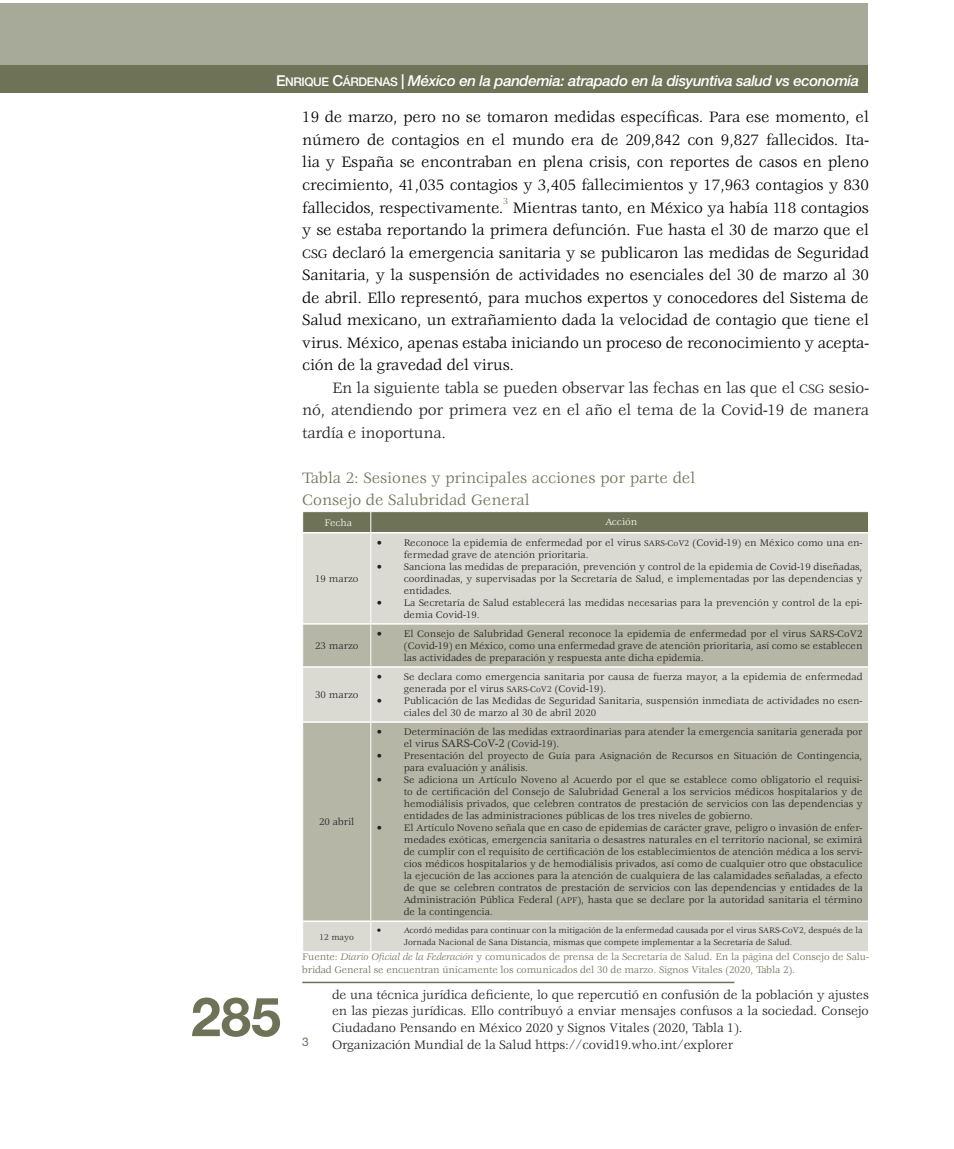
<style>
.page{position:relative;width:954px;height:1149px;background:#fff}
.page>*{position:absolute;margin:0;border:0;box-sizing:border-box;transform-origin:0 0}
.t1{font:700 54px "Helvetica Neue LT Std";color:#6e7256}
.SEGUNDO_TXT{font:16.5px/22.5px "Veljovic";letter-spacing:-.01em;color:#000;text-align:justify}
.SEGUNDO_TXT-2{font:16.5px/22.5px "Veljovic";letter-spacing:-.01em;color:#231f20;text-align:justify}
.SUBTITULO{font:16.5px/22.5px "Veljovic";color:#6e7256}
.t2{font:italic 500 15px "Helvetica Neue LT Std";letter-spacing:-.025em;color:#fff}
.t3{font:13.5px/16.5px "Veljovic";letter-spacing:-.01em;color:#231f20;text-align:justify}
.PIE_PAG{font:13.5px "Veljovic Std";letter-spacing:-.01em;color:#231f20}
.PIE_PAG-2{font:12px "Helvetica Neue LT Std";color:#6e7256}
.Texto_cuadros{font:10.5px/12px "Veljovic";color:#231f20}
.PIE_PAG-3{font:10.5px/13.5px "Veljovic";letter-spacing:-.01em;color:#6e7256}
.Texto_cuadros-2{font:10.5px "Veljovic";color:#fff}
.SEGUNDO_TXT-3{font:9.6px "Veljovic";color:#6e7256}
.Texto_cuadros-3{font:9px/12px "Veljovic";color:#231f20}
.s1{font-family:"Helvetica Neue LT Std Md SC800";font-weight:400;font-style:normal}
.s2{font-family:"Helvetica Neue LT Std Md SC800";font-weight:400;font-style:normal;font-size:12px}
.s3{font-size:13.5px}
.s4{font-size:9px}
.s5{font-size:12px}
.s6{font-style:italic}
</style>
<div class="page">
<div style="left:0;top:3px;width:867px;height:67px;background:#a8aa99"></div>
<div style="left:0;top:66px;width:867px;height:27px;background:#6e7256"></div>
<div style="left:303px;top:533px;width:565px;height:418px;background:#dbdad2"></div>
<svg style="left:303px;top:624px;width:565px;height:296px;background:#bdbdaf"></svg>
<svg style="left:303px;top:511px;width:565px;height:21px;background:#75795f"></svg>
<hr style="left:370px;top:533px;width:1px;height:90px;background:#fff">
<hr style="left:370px;top:624px;width:1px;height:42px;background:#fff">
<hr style="left:370px;top:667px;width:1px;height:54px;background:#fff">
<hr style="left:370px;top:722px;width:1px;height:198px;background:#fff">
<hr style="left:370px;top:921px;width:1px;height:30px;background:#fff">
<hr style="left:303px;top:623px;width:68px;height:1px;background:#fff">
<hr style="left:371px;top:623px;width:497px;height:1px;background:#fff">
<hr style="left:303px;top:666px;width:68px;height:1px;background:#fff">
<hr style="left:371px;top:666px;width:497px;height:1px;background:#fff">
<hr style="left:303px;top:721px;width:68px;height:1px;background:#fff">
<hr style="left:371px;top:721px;width:497px;height:1px;background:#fff">
<hr style="left:303px;top:920px;width:68px;height:1px;background:#fff">
<hr style="left:371px;top:920px;width:497px;height:1px;background:#fff">
<hr style="left:302px;top:981px;width:432px;height:1px;background:#6e7256">
<h3 class="t2" style="left:276px;top:72px;width:584px"><span class="s1">E</span><span class="s2">NRIQUE</span> <span class="s1">C</span><span class="s2">ÁRDENAS</span> | México en la pandemia: atrapado en la disyuntiva salud vs economía</h3>
<p class="SEGUNDO_TXT" style="left:302px;top:107px;width:568px">19 de marzo, pero no se tomaron medidas específicas. Para ese momento, el número de contagios en el mundo era de 209,842 con 9,827 fallecidos. Ita&shy;lia y España se encontraban en plena crisis, con reportes de casos en pleno crecimiento, 41,035 contagios y 3,405 fallecimientos y 17,963 contagios y 830 fallecidos, respectivamente.</p>
<p class="SEGUNDO_TXT-3" style="left:503px;top:196px;width:6px">3</p>
<p class="SEGUNDO_TXT" style="left:302px;top:197px;width:568px;text-indent:210px">Mientras tanto, en México ya había 118 contagios y se estaba reportando la primera defunción. Fue hasta el 30 de marzo que el <span class="s3">CSG</span> declaró la emergencia sanitaria y se publicaron las medidas de Seguridad Sanitaria, y la suspensión de actividades no esenciales del 30 de marzo al 30 de abril. Ello representó, para muchos expertos y conocedores del Sistema de Salud mexicano, un extrañamiento dada la velocidad de contagio que tiene el virus. México, apenas estaba iniciando un proceso de reconocimiento y acepta&shy;ción de la gravedad del virus.</p>
<p class="SEGUNDO_TXT-2" style="left:302px;top:377px;width:568px;text-indent:30px">En la siguiente tabla se pueden observar las fechas en las que el <span class="s3">CSG</span> sesio&shy;nó, atendiendo por primera vez en el año el tema de la Covid-19 de manera tardía e inoportuna.</p>
<p class="SUBTITULO" style="left:302px;top:467px;width:394px">Tabla 2: Sesiones y principales acciones por parte del<br>Consejo de Salubridad General</p>
<p class="Texto_cuadros-2" style="left:324px;top:516px;width:29px">Fecha</p>
<p class="Texto_cuadros-2" style="left:605px;top:515px;width:34px">Acción</p>
<h1 class="t1" style="left:191px;top:983px;width:92px">285</h1>
<p class="Texto_cuadros" style="left:315px;top:573px;width:45px">19 marzo</p>
<p class="Texto_cuadros" style="left:315px;top:640px;width:45px">23 marzo</p>
<p class="Texto_cuadros" style="left:315px;top:689px;width:45px">30 marzo</p>
<p class="Texto_cuadros" style="left:319px;top:816px;width:37px">20 abril</p>
<p class="Texto_cuadros" style="left:404px;top:537px;width:460px;text-indent:-27px">• Reconoce la epidemia de enfermedad por el virus <span class="s4">SARS-CoV2</span> (Covid-19) en México como una en&shy;fermedad grave de atención prioritaria.</p>
<p class="Texto_cuadros" style="left:404px;top:561px;width:460px;text-align:justify;text-indent:-27px">• Sanciona las medidas de preparación, prevención y control de la epidemia de Covid-19 diseñadas, coordinadas, y supervisadas por la Secretaría de Salud, e implementadas por las dependencias y entidades.</p>
<p class="Texto_cuadros" style="left:404px;top:597px;width:460px;text-indent:-27px">• La Secretaría de Salud establecerá las medidas necesarias para la prevención y control de la epi&shy;demia Covid-19.</p>
<p class="Texto_cuadros" style="left:404px;top:628px;width:460px;text-align:justify;text-indent:-27px">• El Consejo de Salubridad General reconoce la epidemia de enfermedad por el virus SARS-CoV2 (Covid-19) en México, como una enfermedad grave de atención prioritaria, así como se establecen las actividades de preparación y respuesta ante dicha epidemia.</p>
<p class="Texto_cuadros" style="left:404px;top:671px;width:460px;text-indent:-27px">• Se declara como emergencia sanitaria por causa de fuerza mayor, a la epidemia de enfermedad generada por el virus <span class="s4">SARS-CoV2</span> (Covid-19).</p>
<p class="Texto_cuadros" style="left:404px;top:695px;width:460px;text-indent:-27px">• Publicación de las Medidas de Seguridad Sanitaria, suspensión inmediata de actividades no esen&shy;ciales del 30 de marzo al 30 de abril 2020</p>
<p class="Texto_cuadros" style="left:404px;top:726px;width:460px;text-indent:-27px">• Determinación de las medidas extraordinarias para atender la emergencia sanitaria generada por el virus <span class="s5">SARS-CoV-2</span> (Covid-19).</p>
<p class="Texto_cuadros" style="left:404px;top:750px;width:460px;text-indent:-27px">• Presentación del proyecto de Guía para Asignación de Recursos en Situación de Contingencia, para evaluación y análisis.</p>
<p class="Texto_cuadros" style="left:404px;top:774px;width:460px;text-align:justify;text-indent:-27px">• Se adiciona un Artículo Noveno al Acuerdo por el que se establece como obligatorio el requisi&shy;to de certificación del Consejo de Salubridad General a los servicios médicos hospitalarios y de hemodiálisis privados, que celebren contratos de prestación de servicios con las dependencias y entidades de las administraciones públicas de los tres niveles de gobierno.</p>
<p class="Texto_cuadros" style="left:404px;top:822px;width:460px;text-align:justify;text-indent:-27px">• El Artículo Noveno señala que en caso de epidemias de carácter grave, peligro o invasión de enfer&shy;medades exóticas, emergencia sanitaria o desastres naturales en el territorio nacional, se eximirá de cumplir con el requisito de certificación de los establecimientos de atención médica a los servi&shy;cios médicos hospitalarios y de hemodiálisis privados, así como de cualquier otro que obstaculice la ejecución de las acciones para la atención de cualquiera de las calamidades señaladas, a efecto de que se celebren contratos de prestación de servicios con las dependencias y entidades de la Administración Pública Federal (<span class="s4">APF</span>), hasta que se declare por la autoridad sanitaria el término de la contingencia.</p>
<p class="Texto_cuadros-3" style="left:377px;top:924px;width:6px">•</p>
<p class="Texto_cuadros-3" style="left:404px;top:924px;width:460px">Acordó medidas para continuar con la mitigación de la enfermedad causada por el virus SARS-CoV2, después de la<br>Jornada Nacional de Sana Distancia, mismas que compete implementar a la Secretaría de Salud.</p>
<p class="PIE_PAG-3" style="left:302px;top:949px;width:568px">Fuente: <span class="s6">Diario Oficial de la Federación</span> y comunicados de prensa de la Secretaría de Salud. En la página del Consejo de Salu&shy;bridad General se encuentran únicamente los comunicados del 30 de marzo. Signos Vitales (2020, Tabla 2).</p>
<p class="t3" style="left:332px;top:986px;width:538px">de una técnica jurídica deficiente, lo que repercutió en confusión de la población y ajustes en las piezas jurídicas. Ello contribuyó a enviar mensajes confusos a la sociedad. Consejo Ciudadano Pensando en México 2020 y Signos Vitales (2020, Tabla 1).</p>
<p class="PIE_PAG-2" style="left:302px;top:1033px;width:8px">3</p>
<p class="PIE_PAG" style="left:332px;top:1036px;width:402px">Organización Mundial de la Salud https://covid19.who.int/explorer</p>
<p class="Texto_cuadros-3" style="left:319px;top:930px;width:36px">12 mayo</p>
</div>
